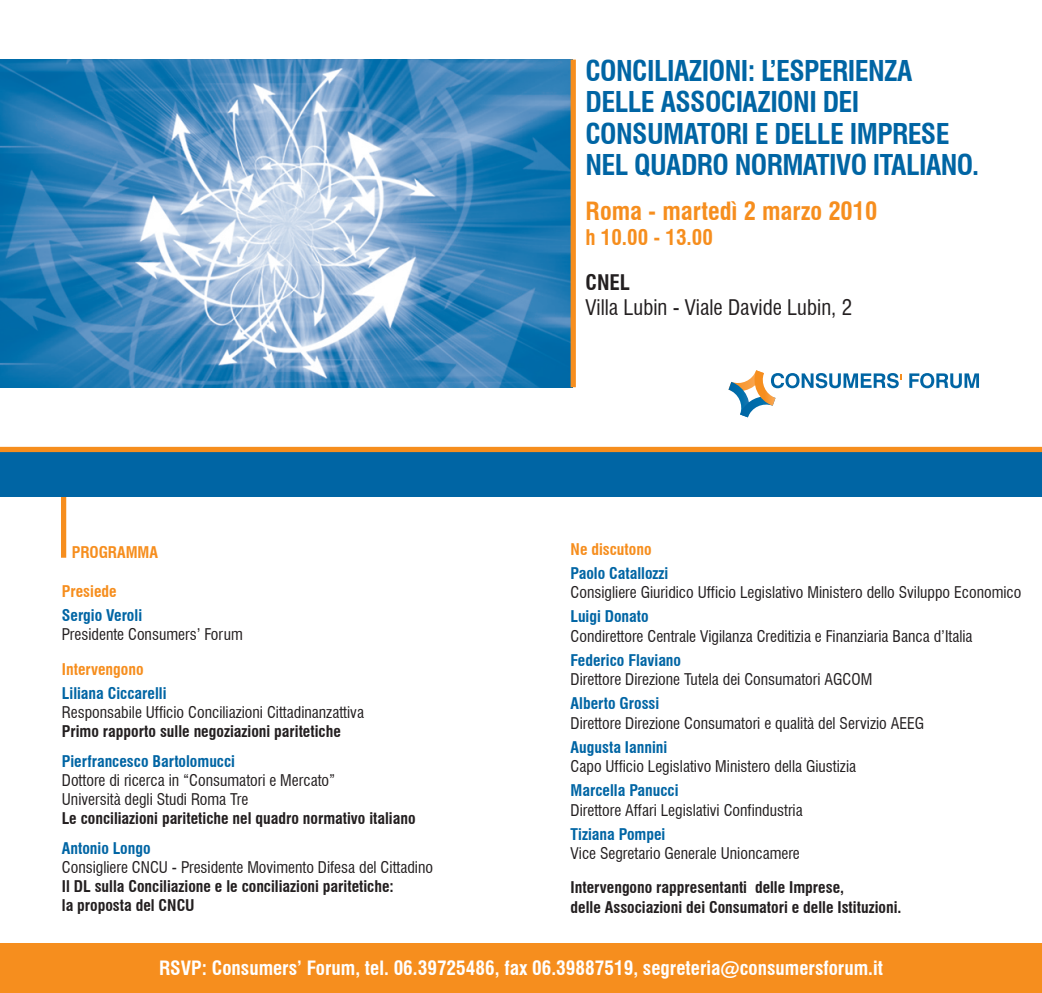
<style>
.page{position:relative;width:1042px;height:993px;background:#fff}
.page>*{position:absolute;margin:0;border:0;box-sizing:border-box;transform-origin:0 0}
.t1{font:700 condensed 28px/31.5px "Swiss 721 BT";letter-spacing:-.02em;color:#0065a4}
.t2{font:700 condensed 24.5px "Swiss 721 BT";color:#f68e1e}
.t3{font:condensed 21px/25.2px "Swiss 721 BT";color:#231f20}
.t4{font:700 condensed 21px "Swiss 721 BT";color:#f68e1e}
.t5{font:700 condensed 19.25px "Swiss 721 BT";color:#fff}
.t6{font:condensed 15.75px/19.2px "Swiss 721 BT";color:#231f20}
.t7{font:700 condensed 15.75px/19.2px "Swiss 721 BT";color:#231f20}
.t8{font:700 condensed 15.75px "Swiss 721 BT";color:#0065a4}
.t9{font:700 condensed 15.75px "Swiss 721 BT";color:#f68e1e}
.s1{font-weight:700}
</style>
<div class="page">
<img style="left:0;top:60px;width:570px;height:327px">
<div style="left:0;top:943px;width:1042px;height:49px;background:#f68e1e"></div>
<div style="left:61px;top:496px;width:5px;height:61px;background:#f68e1e"></div>
<div style="left:0;top:446px;width:1042px;height:50px;background:#0065a4"></div>
<div style="left:0;top:446px;width:1042px;height:6px;background:#f68e1e"></div>
<svg style="left:728px;top:370px;width:174px;height:47px"></svg>
<svg style="left:909px;top:373px;width:70px;height:15px"></svg>
<div style="left:570px;top:60px;width:6px;height:327px;background:#f68e1e"></div>
<p class="t1" style="left:585px;top:55px;width:327px">Conciliazioni: l’esperienza delle Assoc</p>
<p class="t1" style="left:585px;top:86px;width:280px;text-align:right">iazioni dei<br>Consumatori e delle Impr</p>
<p class="t1" style="left:907px;top:118px;width:43px">ese</p>
<p class="t9" style="left:72px;top:542px;width:88px">PROGRAMMA</p>
<p class="t9" style="left:62px;top:581px;width:56px">Presiede</p>
<p class="t8" style="left:62px;top:605px;width:82px">Sergio Veroli</p>
<p class="t6" style="left:62px;top:625px;width:182px">Presidente Consumers’ Forum</p>
<p class="t9" style="left:62px;top:659px;width:83px">Intervengono</p>
<p class="t8" style="left:62px;top:683px;width:106px">Liliana Ciccarelli</p>
<p class="t6" style="left:62px;top:702px;width:304px">Responsabile Ufficio Conciliazioni Cittadinanzattiva</p>
<p class="t7" style="left:62px;top:721px;width:280px">Primo rapporto sulle negoziazioni paritetiche</p>
<p class="t8" style="left:62px;top:751px;width:175px">Pierfrancesco Bartolomucci</p>
<p class="t6" style="left:62px;top:770px;width:275px">Dottore di ricerca in “Consumatori e Mercato”<br>Università degli Studi Roma Tre</p>
<p class="t7" style="left:62px;top:808px;width:355px">Le conciliazioni paritetiche nel quadro normativo italiano</p>
<p class="t8" style="left:62px;top:838px;width:90px">Antonio Longo</p>
<p class="t6" style="left:62px;top:857px;width:373px">Consigliere CNCU - Presidente Movimento Difesa del Cittadino</p>
<p class="t7" style="left:62px;top:876px;width:333px">Il DL sulla Conciliazione e le conciliazioni paritetiche: la proposta del CNCU</p>
<p class="t1" style="left:585px;top:149px;width:183px">nel quadro norma</p>
<p class="t1" style="left:816px;top:149px;width:164px">tivo italiano.</p>
<p class="t2" style="left:585px;top:196px;width:293px">Roma - martedì 2 marzo 2010</p>
<p class="t4" style="left:585px;top:225px;width:129px">h 10.00 - 13.00</p>
<p class="t3" style="left:585px;top:270px;width:268px"><span class="s1">CNEL<br></span>Villa Lubin - Viale Davide Lubin, 2</p>
<p class="t9" style="left:570px;top:539px;width:82px">Ne discutono</p>
<p class="t8" style="left:570px;top:563px;width:99px">Paolo Catallozzi</p>
<p class="t6" style="left:570px;top:582px;width:452px">Consigliere Giuridico Ufficio Legislativo Ministero dello Sviluppo Economico</p>
<p class="t8" style="left:570px;top:607px;width:80px">Luigi Donato</p>
<p class="t6" style="left:570px;top:626px;width:403px">Condirettore Centrale Vigilanza Creditizia e Finanziaria Banca d’Italia</p>
<p class="t8" style="left:570px;top:650px;width:112px">Federico Flaviano</p>
<p class="t6" style="left:570px;top:669px;width:303px">Direttore Direzione Tutela dei Consumatori AGCOM</p>
<p class="t8" style="left:570px;top:694px;width:90px">Alberto Grossi</p>
<p class="t6" style="left:570px;top:713px;width:355px">Direttore Direzione Consumatori e qualità del Servizio AEEG</p>
<p class="t8" style="left:570px;top:737px;width:98px">Augusta Iannini</p>
<p class="t6" style="left:570px;top:756px;width:287px">Capo Ufficio Legislativo Ministero della Giustizia</p>
<p class="t8" style="left:570px;top:780px;width:109px">Marcella Panucci</p>
<p class="t6" style="left:570px;top:800px;width:234px">Direttore Affari Legislativi Confindustria</p>
<p class="t8" style="left:570px;top:824px;width:96px">Tiziana Pompei</p>
<p class="t6" style="left:570px;top:843px;width:231px">Vice Segretario Generale Unioncamere</p>
<p class="t7" style="left:570px;top:877px;width:332px">Intervengono rappresentanti delle Imprese,<br>delle Associazioni dei Consumatori e delle Istituzioni.</p>
<p class="t5" style="left:159px;top:956px;width:725px">RSVP: Consumers’ Forum, tel. 06.39725486, fax 06.39887519, segreteria@consumersforum.it</p>
</div>
